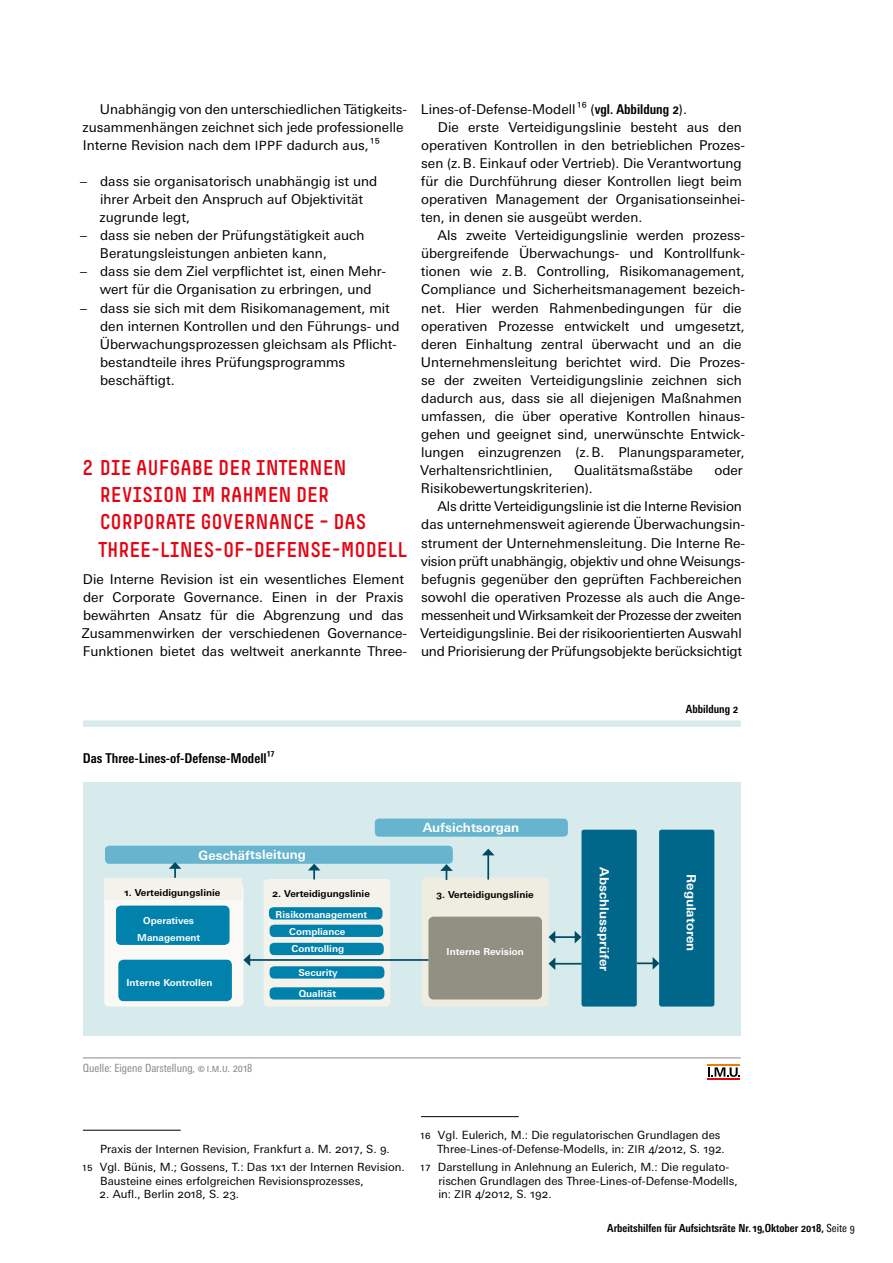
<style>
.page{position:relative;width:893px;height:1263px;background:#fff}
.page>*{position:absolute;margin:0;border:0;box-sizing:border-box;transform-origin:0 0}
.t1{font:21px/27.2px "Simple HBS";color:#e30513}
.Grundtext{font:13.5px/18px "Univers Next Pro";color:#000}
.Grundtext_o_E{font:13.5px/18px "Univers Next Pro";color:#000}
.Vor_Auflistung__-zäh{font:13.5px/18px "Univers Next Pro";color:#000}
.Haupttitel__A{font:700 condensed 13.5px "Univers Next Pro";color:#000}
.t2{font:700 12.75px "Univers Next Pro";color:#fff}
.Fußnote{font:11.25px/13.5px "Univers Next Pro";color:#000}
.Quellangabe_mit_Li{font:condensed 11.25px "Univers Next Pro";color:#878988}
.t3{font:700 condensed 11.25px "Univers Next Pro";color:#000}
.t4{font:700 condensed 11.1px "Univers Next Pro";color:#000}
.t5{font:700 9.6px "Univers Next Pro";color:#fff}
.t6{font:700 9.6px "Univers Next Pro";color:#000}
.s1{font-size:12.75px}
.s2{font-weight:700;font-stretch:condensed}
.s3{color:#fff}
.s4{font-weight:700;font-stretch:normal;font-size:8.55px}
.s5{font-size:10.65px}
.s6{font-weight:400}
</style>
<div class="page">
<hr style="left:83px;top:1130px;width:98px;height:1px;background:#000">
<hr style="left:421px;top:1116px;width:98px;height:1px;background:#000">
<div style="left:83px;top:720px;width:658px;height:7px;background:#d7ebed"></div>
<hr style="left:83px;top:1058px;width:658px;height:1px;background:#878988">
<div style="left:83px;top:782px;width:658px;height:253px;background:#d7ebed"></div>
<svg style="left:707px;top:1065px;width:33px;height:14px"></svg>
<hr style="left:707px;top:1064px;width:33px;height:1px;background:#ef7c00">
<hr style="left:707px;top:1079px;width:33px;height:1px;background:#e30513">
<svg style="left:708px;top:1067px;width:32px;height:10px"></svg>
<div style="left:375px;top:819px;width:193px;height:18px;background:#66b4ce;border-radius:4px"></div>
<div style="left:581px;top:830px;width:56px;height:176px;background:#00678a;border-radius:3px"></div>
<div style="left:422px;top:877px;width:127px;height:129px;background:#efede1;border-radius:4px"></div>
<div style="left:659px;top:830px;width:55px;height:176px;background:#00678a;border-radius:3px"></div>
<div style="left:105px;top:846px;width:348px;height:18px;background:#66b4ce;border-radius:4px"></div>
<div style="left:264px;top:879px;width:126px;height:127px;background:#f4f3eb;border-radius:4px"></div>
<div style="left:104px;top:884px;width:139px;height:122px;background:#faf9f5;border-radius:4px"></div>
<div style="left:104px;top:878px;width:137px;height:21px;background:#f4f3eb"></div>
<div style="left:428px;top:917px;width:114px;height:82px;background:#919083;border-radius:5px"></div>
<div style="left:116px;top:905px;width:114px;height:40px;background:#0082ad;border-radius:5px"></div>
<div style="left:118px;top:960px;width:114px;height:41px;background:#0082ad;border-radius:5px"></div>
<div style="left:270px;top:966px;width:114px;height:12px;background:#0082ad;border-radius:4px"></div>
<div style="left:270px;top:987px;width:114px;height:12px;background:#0082ad;border-radius:4px"></div>
<div style="left:270px;top:943px;width:114px;height:12px;background:#0082ad;border-radius:4px"></div>
<div style="left:270px;top:925px;width:113px;height:12px;background:#0082ad;border-radius:4px"></div>
<div style="left:269px;top:907px;width:113px;height:12px;background:#0082ad;border-radius:4px"></div>
<svg style="left:637px;top:957px;width:22px;height:13px"></svg>
<svg style="left:549px;top:957px;width:32px;height:13px"></svg>
<hr style="left:554px;top:936px;width:22px;height:2px;background:#004a63">
<svg style="left:575px;top:931px;width:6px;height:12px"></svg>
<svg style="left:548px;top:931px;width:7px;height:12px"></svg>
<hr style="left:249px;top:959px;width:179px;height:2px;background:#004a63">
<svg style="left:243px;top:954px;width:7px;height:12px"></svg>
<hr style="left:487px;top:854px;width:2px;height:25px;background:#004a63">
<svg style="left:482px;top:849px;width:12px;height:6px"></svg>
<svg style="left:308px;top:864px;width:12px;height:15px"></svg>
<svg style="left:169px;top:862px;width:12px;height:16px"></svg>
<svg style="left:440px;top:864px;width:13px;height:16px"></svg>
<p class="Vor_Auflistung__-zäh" style="left:83px;top:100px;width:326px;text-indent:17px">Unabhängig von den unterschiedlichen Tätigkeits&shy;zusammenhängen zeichnet sich jede professionelle<br>Interne Revision nach dem <span class="s1">IPPF</span> dadurch aus, 15</p>
<p class="Grundtext" style="left:100px;top:172px;width:279px;text-indent:-19px">– dass sie organisatorisch unabhängig ist und ihrer Arbeit den Anspruch auf Objektivität zugrunde legt,</p>
<p class="Grundtext" style="left:100px;top:226px;width:266px;text-indent:-20px">– dass sie neben der Prüfungstätigkeit auch<br>Beratungsleistungen anbieten kann,</p>
<p class="Grundtext" style="left:80px;top:263px;width:307px;text-align:center">– dass sie dem Ziel verpflichtet ist, einen Mehr&shy;wert für die Organisation zu erbringen, und</p>
<p class="Grundtext" style="left:100px;top:299px;width:301px;text-indent:-20px">– dass sie sich mit dem Risikomanagement, mit den internen Kontrollen und den Führungs- und Überwachungsprozessen gleichsam als Pflicht&shy;bestandteile ihres Prüfungsprogramms beschäftigt.</p>
<p class="t1" style="left:98px;top:454px;width:311px;text-indent:-16px">2 DIE AUFGABE DER INTERNEN<br>REVISION IM RAHMEN DER<br>CORPORATE GOVERNANCE – DAS<br>THREE-LINES-OF-DEFENSE-MODELL</p>
<p class="Grundtext_o_E" style="left:82px;top:570px;width:327px">Die Interne Revision ist ein wesentliches Element der Corporate Governance. Einen in der Praxis bewährten Ansatz für die Abgrenzung und das Zusammenwirken der verschiedenen Governance-Funktionen bietet das weltweit anerkannte Three-</p>
<p class="Grundtext" style="left:421px;top:100px;width:278px">Lines-of-Defense-Modell 16 (<span class="s2">vgl. Abbildung 2</span>). <span class="s3">17</span></p>
<p class="Grundtext" style="left:421px;top:118px;width:326px;text-indent:17px">Die erste Verteidigungslinie besteht aus den operativen Kontrollen in den betrieblichen Prozes&shy;sen (z.B. Einkauf oder Vertrieb). Die Verantwortung für die Durchführung dieser Kontrollen liegt beim operativen Management der Organisationseinhei&shy;ten, in denen sie ausgeübt werden.</p>
<p class="Grundtext" style="left:420px;top:226px;width:326px;text-indent:17px">Als zweite Verteidigungslinie werden prozess&shy;übergreifende Überwachungs- und Kontrollfunk&shy;tionen wie z.B. Controlling, Risikomanagement, Compliance und Sicherheitsmanagement bezeich&shy;net. Hier werden Rahmenbedingungen für die operativen Prozesse entwickelt und umgesetzt, deren Einhaltung zentral überwacht und an die Unternehmensleitung berichtet wird. Die Prozes&shy;se der zweiten Verteidigungslinie zeichnen sich dadurch aus, dass sie all diejenigen Maßnahmen umfassen, die über operative Kontrollen hinaus&shy;gehen und geeignet sind, unerwünschte Entwick&shy;lungen einzugrenzen (z.B. Planungsparameter, Verhaltensrichtlinien,</p>
<p class="Grundtext" style="left:574px;top:461px;width:120px">Qualitätsmaßstäbe</p>
<p class="Grundtext" style="left:714px;top:461px;width:30px">oder</p>
<p class="Grundtext" style="left:421px;top:479px;width:173px">Risikobewertungskriterien).</p>
<p class="Grundtext" style="left:420px;top:498px;width:326px;text-indent:17px">Als dritte Verteidigungslinie ist die Interne Revision das unternehmensweit agierende Überwachungsin&shy;strument der Unternehmensleitung. Die Interne Re&shy;vision prüft unabhängig, objektiv und ohne Weisungs&shy;befugnis gegenüber den geprüften Fachbereichen sowohl die operativen Prozesse als auch die Ange&shy;messenheit und Wirksamkeit der Prozesse der zweiten Verteidigungslinie. Bei der risikoorientierten Auswahl und Priorisierung der Prüfungsobjekte berücksichtigt</p>
<p class="Haupttitel__A" style="left:83px;top:750px;width:193px">Das Three-Lines-of-Defense-Modell17</p>
<p class="t3" style="left:686px;top:703px;width:54px">Abbildung 2</p>
<p class="t2" style="left:423px;top:820px;width:98px">Aufsichtsorgan</p>
<p class="t2" style="left:198px;top:848px;width:109px;rotate:-1deg">Geschäftsleitung</p>
<p class="t6" style="left:124px;top:887px;width:98px">1. Verteidigungslinie</p>
<p class="t6" style="left:272px;top:888px;width:99px">2. Verteidigungslinie</p>
<p class="t6" style="left:436px;top:888px;width:99px">3. Verteidigungslinie</p>
<p class="t5" style="left:276px;top:908px;width:93px">Risikomanagement</p>
<p class="t5" style="left:292px;top:943px;width:54px">Controlling</p>
<p class="t5" style="left:298px;top:966px;width:41px">Security</p>
<p class="t5" style="left:143px;top:914px;width:52px">Operatives</p>
<p class="t5" style="left:137px;top:931px;width:65px">Management</p>
<p class="t5" style="left:289px;top:925px;width:58px">Compliance</p>
<p class="t5" style="left:447px;top:946px;width:79px">Interne Revision</p>
<p class="t5" style="left:127px;top:977px;width:87px">Interne Kontrollen</p>
<p class="Quellangabe_mit_Li" style="left:83px;top:1061px;width:171px">Quelle: Eigene Darstellung, <span class="s4">©</span> I.M.U. 2018</p>
<p class="t5" style="left:299px;top:987px;width:39px">Qualität</p>
<p class="t2" style="left:612px;top:867px;width:106px;rotate:90deg">Abschlussprüfer</p>
<p class="t2" style="left:699px;top:874px;width:78px;rotate:90deg">Regulatoren</p>
<p class="Fußnote" style="left:100px;top:1142px;width:291px">Praxis der Internen Revision, Frankfurt a. M. 2017, S. 9.</p>
<p class="Fußnote" style="left:100px;top:1160px;width:306px;text-indent:-18px">15 Vgl. Bünis, M.; Gossens, T.: Das 1x1 der Internen Revision.<br>Bausteine eines erfolgreichen Revisionsprozesses,</p>
<p class="Fußnote" style="left:100px;top:1187px;width:141px">2. Aufl., Berlin 2018, S. 23.</p>
<p class="Fußnote" style="left:437px;top:1129px;width:289px;text-indent:-17px">16 Vgl. Eulerich, M.: Die regulatorischen Grundlagen des<br>Three-Lines-of-Defense-Modells, in: <span class="s5">ZIR</span> 4/2012, S. 192.</p>
<p class="Fußnote" style="left:438px;top:1160px;width:301px;text-indent:-19px">17 Darstellung in Anlehnung an Eulerich, M.: Die regulato&shy;rischen Grundlagen des Three-Lines-of-Defense-Modells, in: <span class="s5">ZIR</span> 4/2012, S. 192.</p>
<p class="t4" style="left:607px;top:1221px;width:249px">Arbeitshilfen für Aufsichtsräte Nr. 19,Oktober 2018, <span class="s6">Seite 9</span></p>
</div>
